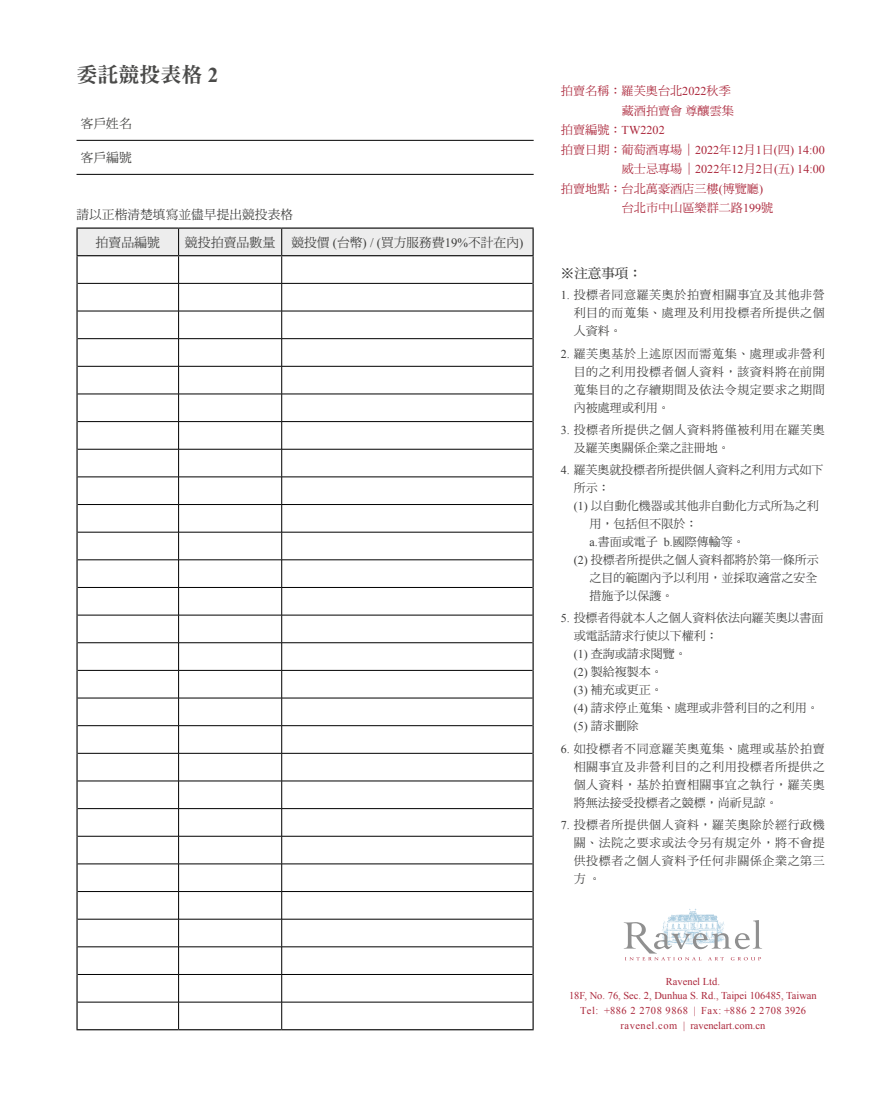
<style>
.page{position:relative;width:893px;height:1093px;background:#fff}
.page>*{position:absolute;margin:0;border:0;box-sizing:border-box;transform-origin:0 0}
.t1{font:21px "DF Ming Std W9";color:#4a4a49}
.t2{font:13.5px "DF Ming Std W7";color:#3c3c3b}
.t3{font:12.9px "DF Ming Std W5";color:#3c3c3b}
.t4{font:12.75px "DF Ming Std W5";color:#3c3c3b}
.t5{font:12px/18px "DF Ming Std W5";color:#3c3c3b;text-align:justify}
.t6{font:12px/19.5px "DF Ming Std W5";color:#ab263a;text-align:right}
.t7{font:12px/18px "DF Ming Std W5";letter-spacing:.05em;color:#3c3c3b}
.t8{font:12px "Times New Roman";color:#ab263a}
.t9{font:10.5px/14.7px "Times New Roman";color:#ab263a;text-align:center}
.s1{font-family:"Times New Roman";font-weight:700}
.s2{font-size:12.9px}
.s3{font-family:"Times New Roman"}
.s4{font-family:"DF Ming Std W5"}
</style>
<div class="page">
<img style="left:668px;top:908px;width:50px;height:12px">
<svg style="left:624px;top:920px;width:138px;height:40px"></svg>
<hr style="left:77px;top:140px;width:457px;height:1px;background:#000">
<hr style="left:77px;top:174px;width:457px;height:1px;background:#000">
<hr style="left:76px;top:256px;width:2px;height:27px;background:#000">
<hr style="left:532px;top:256px;width:2px;height:27px;background:#000">
<hr style="left:76px;top:283px;width:2px;height:28px;background:#000">
<hr style="left:532px;top:283px;width:2px;height:28px;background:#000">
<hr style="left:76px;top:311px;width:2px;height:28px;background:#000">
<hr style="left:532px;top:311px;width:2px;height:28px;background:#000">
<hr style="left:76px;top:339px;width:2px;height:27px;background:#000">
<hr style="left:532px;top:339px;width:2px;height:27px;background:#000">
<hr style="left:76px;top:366px;width:2px;height:28px;background:#000">
<hr style="left:532px;top:366px;width:2px;height:28px;background:#000">
<hr style="left:76px;top:394px;width:2px;height:28px;background:#000">
<hr style="left:532px;top:394px;width:2px;height:28px;background:#000">
<hr style="left:76px;top:227px;width:103px;height:2px;background:#000">
<hr style="left:76px;top:229px;width:2px;height:26px;background:#000">
<hr style="left:179px;top:227px;width:103px;height:2px;background:#000">
<hr style="left:282px;top:227px;width:252px;height:2px;background:#000">
<hr style="left:532px;top:229px;width:2px;height:26px;background:#000">
<hr style="left:76px;top:255px;width:103px;height:1px;background:#000">
<hr style="left:282px;top:255px;width:252px;height:1px;background:#000">
<hr style="left:76px;top:422px;width:2px;height:27px;background:#000">
<hr style="left:532px;top:422px;width:2px;height:27px;background:#000">
<hr style="left:76px;top:449px;width:2px;height:28px;background:#000">
<hr style="left:532px;top:449px;width:2px;height:28px;background:#000">
<hr style="left:76px;top:477px;width:2px;height:27px;background:#000">
<hr style="left:532px;top:477px;width:2px;height:27px;background:#000">
<hr style="left:76px;top:504px;width:2px;height:28px;background:#000">
<hr style="left:532px;top:504px;width:2px;height:28px;background:#000">
<hr style="left:76px;top:532px;width:2px;height:28px;background:#000">
<hr style="left:532px;top:532px;width:2px;height:28px;background:#000">
<hr style="left:76px;top:560px;width:2px;height:27px;background:#000">
<hr style="left:532px;top:560px;width:2px;height:27px;background:#000">
<hr style="left:76px;top:587px;width:2px;height:28px;background:#000">
<hr style="left:532px;top:587px;width:2px;height:28px;background:#000">
<hr style="left:76px;top:615px;width:2px;height:28px;background:#000">
<hr style="left:532px;top:615px;width:2px;height:28px;background:#000">
<hr style="left:76px;top:643px;width:2px;height:27px;background:#000">
<hr style="left:532px;top:643px;width:2px;height:27px;background:#000">
<hr style="left:76px;top:670px;width:2px;height:28px;background:#000">
<hr style="left:532px;top:670px;width:2px;height:28px;background:#000">
<hr style="left:76px;top:698px;width:2px;height:28px;background:#000">
<hr style="left:532px;top:698px;width:2px;height:28px;background:#000">
<hr style="left:76px;top:726px;width:2px;height:27px;background:#000">
<hr style="left:532px;top:726px;width:2px;height:27px;background:#000">
<hr style="left:76px;top:753px;width:2px;height:28px;background:#000">
<hr style="left:532px;top:753px;width:2px;height:28px;background:#000">
<hr style="left:76px;top:781px;width:2px;height:27px;background:#000">
<hr style="left:532px;top:781px;width:2px;height:27px;background:#000">
<hr style="left:76px;top:808px;width:2px;height:28px;background:#000">
<hr style="left:532px;top:808px;width:2px;height:28px;background:#000">
<hr style="left:76px;top:836px;width:2px;height:28px;background:#000">
<hr style="left:532px;top:836px;width:2px;height:28px;background:#000">
<hr style="left:76px;top:864px;width:2px;height:27px;background:#000">
<hr style="left:532px;top:864px;width:2px;height:27px;background:#000">
<hr style="left:76px;top:891px;width:2px;height:28px;background:#000">
<hr style="left:532px;top:891px;width:2px;height:28px;background:#000">
<hr style="left:76px;top:919px;width:2px;height:28px;background:#000">
<hr style="left:532px;top:919px;width:2px;height:28px;background:#000">
<hr style="left:76px;top:947px;width:2px;height:27px;background:#000">
<hr style="left:532px;top:947px;width:2px;height:27px;background:#000">
<hr style="left:76px;top:974px;width:2px;height:28px;background:#000">
<hr style="left:532px;top:974px;width:2px;height:28px;background:#000">
<hr style="left:76px;top:1002px;width:2px;height:27px;background:#000">
<hr style="left:532px;top:1002px;width:2px;height:27px;background:#000">
<hr style="left:76px;top:1029px;width:103px;height:1px;background:#000">
<hr style="left:179px;top:1029px;width:103px;height:1px;background:#000">
<hr style="left:282px;top:1029px;width:252px;height:1px;background:#000">
<svg style="left:77px;top:228px;width:456px;height:801px"></svg>
<h1 class="t1" style="left:77px;top:63px;width:143px">委託競投表格 <span class="s1">2</span></h1>
<p class="t4" style="left:81px;top:116px;width:52px">客戶姓名</p>
<p class="t4" style="left:81px;top:150px;width:52px">客戶編號</p>
<p class="t4" style="left:76px;top:207px;width:218px">請以正楷清楚填寫並儘早提出競投表格</p>
<p class="t3" style="left:96px;top:235px;width:66px">拍賣品編號</p>
<p class="t4" style="left:185px;top:235px;width:340px"><span class="s2">競投拍賣品數量</span> 競投價 <span class="s3">(</span>台幣<span class="s3">) / (</span>買方服務費<span class="s3">19%</span>不計在內<span class="s3">)</span></p>
<p class="t6" style="left:561px;top:81px;width:175px">拍賣名稱：羅芙奧台北<span class="s3">2022</span>秋季藏酒拍賣會尊釀雲集</p>
<p class="t8" style="left:561px;top:122px;width:105px"><span class="s4">拍賣編號：</span>TW2202</p>
<p class="t6" style="left:561px;top:140px;width:265px">拍賣日期：葡萄酒專場｜<span class="s3">2022</span>年<span class="s3">12</span>月<span class="s3">1</span>日<span class="s3">(</span>四<span class="s3">) 14:00</span></p>
<p class="t8" style="left:622px;top:161px;width:205px"><span class="s4">威士忌專場｜</span>2022<span class="s4">年</span>12<span class="s4">月</span>2<span class="s4">日</span>(<span class="s4">五</span>) 14:00</p>
<p class="t6" style="left:622px;top:179px;width:153px;text-align:left;text-indent:-61px">拍賣地點：台北萬豪酒店三樓<span class="s3">(</span>博覽廳<span class="s3">)</span>台北市中山區樂群二路<span class="s3">199</span>號</p>
<p class="t2" style="left:561px;top:266px;width:82px">※注意事項：</p>
<p class="t5" style="left:574px;top:286px;width:253px;text-indent:-13px"><span class="s3">1.</span> 投標者同意羅芙奧於拍賣相關事宜及其他非營利目的而蒐集、處理及利用投標者所提供之個人資料。</p>
<p class="t5" style="left:574px;top:344px;width:253px;text-indent:-13px"><span class="s3">2.</span> 羅芙奧基於上述原因而需蒐集、處理或非營利目的之利用投標者個人資料，該資料將在前開蒐集目的之存續期間及依法令規定要求之期間內被處理或利用。</p>
<p class="t7" style="left:574px;top:420px;width:253px;text-indent:-13px"><span class="s3">3.</span> 投標者所提供之個人資料將僅被利用在羅芙奧及羅芙奧關係企業之註冊地。</p>
<p class="t5" style="left:561px;top:460px;width:264px"><span class="s3">4.</span> 羅芙奧就投標者所提供個人資料之利用方式如下</p>
<p class="t5" style="left:574px;top:478px;width:37px">所示：</p>
<p class="t5" style="left:574px;top:496px;width:246px"><span class="s3">(1)</span> 以自動化機器或其他非自動化方式所為之利</p>
<p class="t5" style="left:589px;top:514px;width:109px">用，包括但不限於：</p>
<p class="t5" style="left:589px;top:532px;width:157px"><span class="s3">a.</span>書面或電子 <span class="s3">b.</span>國際傳輸等。</p>
<p class="t5" style="left:574px;top:550px;width:246px"><span class="s3">(2)</span> 投標者所提供之個人資料都將於第一條所示</p>
<p class="t5" style="left:589px;top:568px;width:229px">之目的範圍內予以利用，並採取適當之安全</p>
<p class="t5" style="left:589px;top:586px;width:85px">措施予以保護。</p>
<p class="t5" style="left:574px;top:609px;width:251px;text-align:left;text-indent:-13px"><span class="s3">5.</span> 投標者得就本人之個人資料依法向羅芙奧以書面或電話請求行使以下權利：<br><span class="s3">(1)</span> 查詢或請求閱覽。<br><span class="s3">(2)</span> 製給複製本。<br><span class="s3">(3)</span> 補充或更正。<br><span class="s3">(4)</span> 請求停止蒐集、處理或非營利目的之利用。<span class="s3">(5)</span> 請求刪除</p>
<p class="t5" style="left:574px;top:739px;width:253px;text-indent:-13px"><span class="s3">6.</span> 如投標者不同意羅芙奧蒐集、處理或基於拍賣相關事宜及非營利目的之利用投標者所提供之個人資料，基於拍賣相關事宜之執行，羅芙奧將無法接受投標者之競標，尚祈見諒。</p>
<p class="t5" style="left:574px;top:815px;width:253px;text-indent:-13px"><span class="s3">7.</span> 投標者所提供個人資料，羅芙奧除於經行政機關、法院之要求或法令另有規定外，將不會提供投標者之個人資料予任何非關係企業之第三方。</p>
<p class="t9" style="left:569px;top:973px;width:249px">Ravenel Ltd.<br>18F, No. 76, Sec. 2, Dunhua S. Rd., Taipei 106485, Taiwan Tel: +886 2 2708 9868 | Fax: +886 2 2708 3926 ravenel.com | ravenelart.com.cn</p>
</div>
